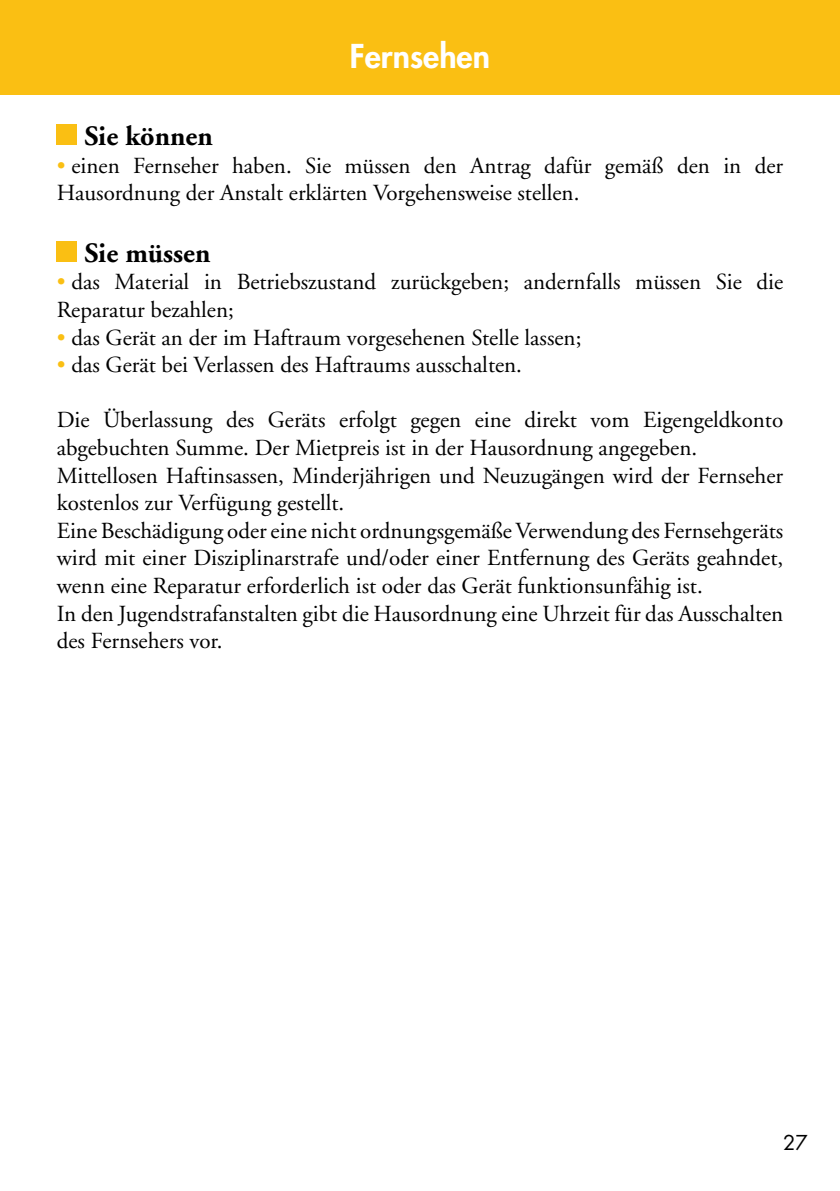
<style>
.page{position:relative;width:840px;height:1191px;background:#fff}
.page>*{position:absolute;margin:0;border:0;box-sizing:border-box;transform-origin:0 0}
.t1{font:800 32px "Futura";color:#fff}
.t2{font:700 28px "Adobe Garamond";color:#000}
.t3{font:23px/27.6px "Adobe Garamond";color:#000}
.t4{font:20px "Futura";color:#000}
.s1{color:#fabf13}
</style>
<div class="page">
<div style="left:0;top:0;width:839px;height:94px;background:#fabf13"></div>
<div style="left:57px;top:241px;width:20px;height:21px;background:#fabf13"></div>
<div style="left:57px;top:125px;width:20px;height:20px;background:#fabf13"></div>
<h1 class="t1" style="left:350px;top:35px;width:141px">Fernsehen</h1>
<p class="t2" style="left:84px;top:121px;width:130px">Sie können</p>
<p class="t3" style="left:57px;top:152px;width:727px"><span class="s1">•</span> einen Fernseher haben. Sie müssen den Antrag dafür gemäß den in der<br>Hausordnung der Anstalt erklärten Vorgehensweise stellen.</p>
<p class="t2" style="left:84px;top:237px;width:127px">Sie müssen</p>
<p class="t3" style="left:57px;top:269px;width:727px"><span class="s1">•</span> das Material in Betriebszustand zurückgeben; andernfalls müssen Sie die<br>Reparatur bezahlen;</p>
<p class="t3" style="left:57px;top:324px;width:526px"><span class="s1">•</span> das Gerät an der im Haftraum vorgesehenen Stelle lassen;</p>
<p class="t3" style="left:57px;top:352px;width:466px"><span class="s1">•</span> das Gerät bei Verlassen des Haftraums ausschalten.</p>
<p class="t3" style="left:57px;top:407px;width:727px">Die Überlassung des Geräts erfolgt gegen eine direkt vom Eigengeldkonto abgebuchten Summe. Der Mietpreis ist in der Hausordnung angegeben.<br>Mittellosen Haftinsassen, Minderjährigen und Neuzugängen wird der Fernseher kostenlos zur Verfügung gestellt.<br>Eine Beschädigung oder eine nicht ordnungsgemäße Verwendung des Fernsehgeräts wird mit einer Disziplinarstrafe und/oder einer Entfernung des Geräts geahndet, wenn eine Reparatur erforderlich ist oder das Gerät funktionsunfähig ist.<br>In den Jugendstrafanstalten gibt die Hausordnung eine Uhrzeit für das Ausschalten des Fernsehers vor.</p>
<p class="t4" style="left:782px;top:1129px;width:26px">27</p>
</div>
